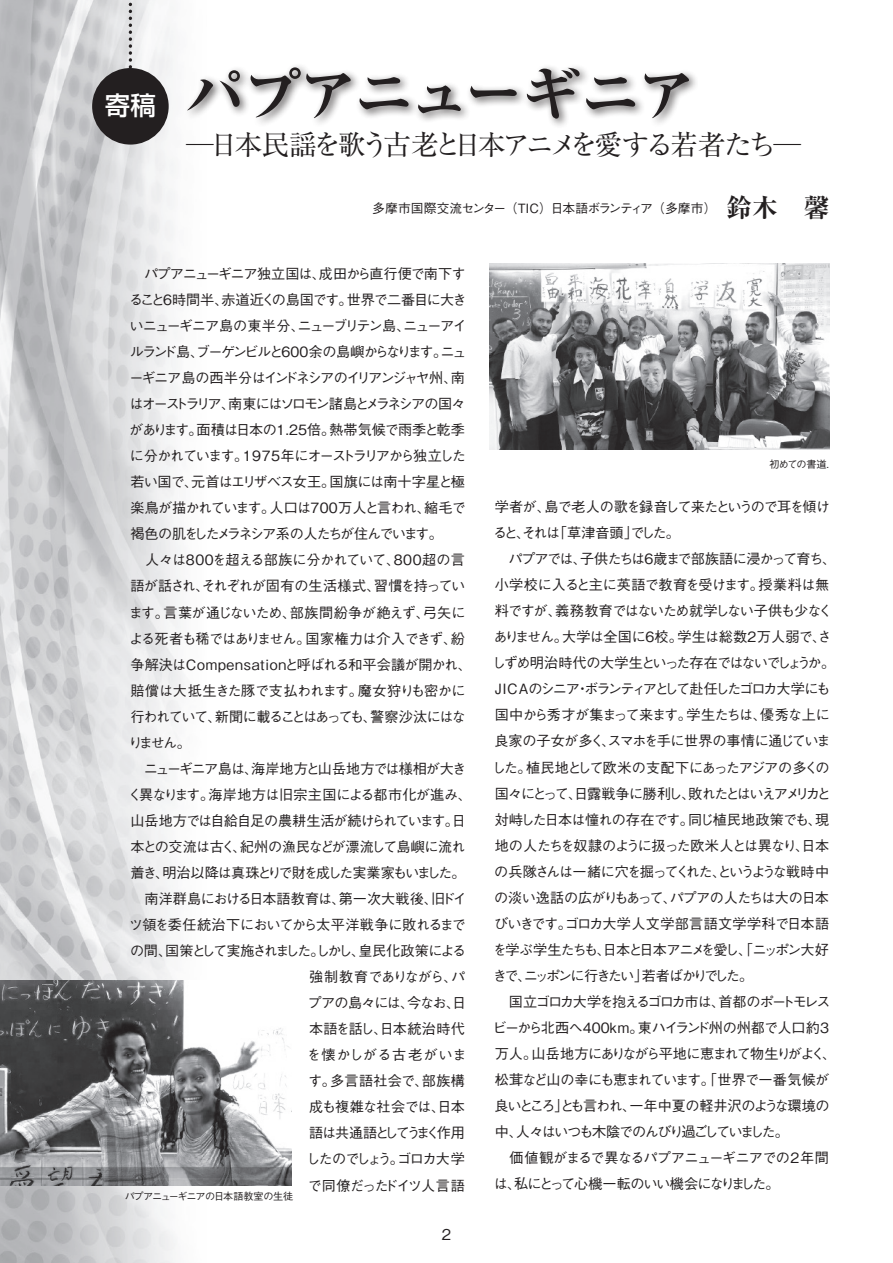
<style>
.page{position:relative;width:893px;height:1263px;background:#fff}
.page>*{position:absolute;margin:0;border:0;box-sizing:border-box;transform-origin:0 0}
.t1{font:700 expanded 59.55px "Ryumin Pro";letter-spacing:-.055em;color:#231f20}
.t2{font:27.6px "Ryumin Pro";letter-spacing:-.115em;color:#231f20}
.t3{font:500 25.5px "Shin Go Pro";color:#fff}
.t4{font:500 14.85px "Gothic BBB Pro";color:#231f20}
.t5{font:500 14.1px/26.1px "Gothic BBB Pro";letter-spacing:-.07em;color:#231f20}
.t6{font:500 14.1px "Gothic BBB Pro";letter-spacing:-.115em;color:#231f20}
.t7{font:500 14.1px "Gothic BBB Pro";letter-spacing:-.03em;color:#231f20}
.t8{font:500 14.1px "Gothic BBB Pro";letter-spacing:-.04em;color:#231f20}
.t9{font:500 14.1px "Gothic BBB Pro";letter-spacing:-.05em;color:#231f20}
.t10{font:500 14.1px "Gothic BBB Pro";letter-spacing:.01em;color:#231f20}
.t11{font:500 14.1px "Gothic BBB Pro";letter-spacing:-.12em;color:#231f20}
.t12{font:500 14.1px "Gothic BBB Pro";letter-spacing:-.145em;color:#231f20}
.t13{font:500 14.1px "Gothic BBB Pro";letter-spacing:-.095em;color:#231f20}
.t14{font:500 14.1px "Gothic BBB Pro";letter-spacing:-.135em;color:#231f20}
.t15{font:500 14.1px "Gothic BBB Pro";letter-spacing:-.025em;color:#231f20}
.t16{font:500 14.1px "Gothic BBB Pro";letter-spacing:-.1em;color:#231f20}
.t17{font:500 14.1px "Gothic BBB Pro";letter-spacing:-.125em;color:#231f20}
.t18{font:500 14.1px "Gothic BBB Pro";letter-spacing:.005em;color:#231f20}
.t19{font:500 14.1px "Gothic BBB Pro";letter-spacing:-.13em;color:#231f20}
.t20{font:500 14.1px "Gothic BBB Pro";letter-spacing:-.045em;color:#231f20}
.t21{font:500 14.1px "Gothic BBB Pro";letter-spacing:-.16em;color:#231f20}
.t22{font:500 14.1px "Gothic BBB Pro";letter-spacing:-.105em;color:#231f20}
.t23{font:500 14.1px "Gothic BBB Pro";letter-spacing:-.09em;color:#231f20}
.t24{font:500 14.1px "Gothic BBB Pro";letter-spacing:.025em;color:#231f20}
.t25{font:500 14.1px "Gothic BBB Pro";letter-spacing:.02em;color:#231f20}
.t26{font:500 14.1px "Gothic BBB Pro";letter-spacing:.035em;color:#231f20}
.t27{font:500 12.75px "Gothic BBB Pro";letter-spacing:-.015em;color:#231f20}
.t28{font:500 10.05px "Gothic BBB Pro";letter-spacing:-.075em;color:#231f20}
.s1{font-family:"Ryumin Pro";font-weight:700;font-stretch:expanded;font-size:25.5px}
</style>
<div class="page">
<img style="left:0;top:0;width:206px;height:1263px">
<div style="left:182px;top:61px;width:516px;height:68px;background:#231f20;opacity:.75"></div>
<svg style="left:129px;top:0;width:3px;height:68px"></svg>
<div style="left:92px;top:68px;width:77px;height:77px;background:#231f20;border-radius:50%"></div>
<img style="left:489px;top:264px;width:340px;height:185px">
<img style="left:0;top:981px;width:292px;height:204px">
<h3 class="t3" style="left:105px;top:85px;width:53px">寄稿</h3>
<h1 class="t1" style="left:186px;top:47px;width:512px">パプアニューギニア</h1>
<h2 class="t2" style="left:186px;top:123px;width:616px">─日本民謡を歌う古老と日本アニメを愛する若者たち─</h2>
<p class="t27" style="left:372px;top:198px;width:458px">多摩市国際交流センター（TIC）日本語ボランティア（多摩市） <span class="s1">鈴木　馨</span></p>
<p class="t5" style="left:130px;top:259px;width:337px">　パプアニューギニア独立国は、成田から直行便で南下す</p>
<p class="t5" style="left:129px;top:285px;width:339px">ること6時間半、赤道近くの島国です。世界で二番目に大き</p>
<p class="t6" style="left:130px;top:314px;width:339px">いニューギニア島の東半分、ニューブリテン島、ニューアイ</p>
<p class="t11" style="left:130px;top:340px;width:338px">ルランド島、ブーゲンビルと600余の島嶼からなります。ニュ</p>
<p class="t6" style="left:129px;top:366px;width:337px">ーギニア島の西半分はインドネシアのイリアンジャヤ州、南</p>
<p class="t12" style="left:129px;top:392px;width:338px">はオーストラリア、南東にはソロモン諸島とメラネシアの国々</p>
<p class="t5" style="left:129px;top:415px;width:337px">があります。面積は日本の1.25倍。熱帯気候で雨季と乾季</p>
<p class="t13" style="left:130px;top:445px;width:338px">に分かれています。1975年にオーストラリアから独立した</p>
<p class="t5" style="left:130px;top:467px;width:336px">若い国で、元首はエリザベス女王。国旗には南十字星と極</p>
<p class="t5" style="left:130px;top:493px;width:337px">楽鳥が描かれています。人口は700万人と言われ、縮毛で</p>
<p class="t19" style="left:130px;top:523px;width:314px">褐色の肌をしたメラネシア系の人たちが住んでいます。</p>
<p class="t15" style="left:130px;top:549px;width:336px">　人々は800を超える部族に分かれていて、800超の言</p>
<p class="t5" style="left:130px;top:571px;width:336px">語が話され、それぞれが固有の生活様式、習慣を持ってい</p>
<p class="t8" style="left:129px;top:601px;width:338px">ます。言葉が通じないため、部族間紛争が絶えず、弓矢に</p>
<p class="t5" style="left:129px;top:623px;width:337px">よる死者も稀ではありません。国家権力は介入できず、紛</p>
<p class="t10" style="left:130px;top:653px;width:343px">争解決はCompensationと呼ばれる和平会議が開かれ、</p>
<p class="t7" style="left:130px;top:679px;width:337px">賠償は大抵生きた豚で支払われます。魔女狩りも密かに</p>
<p class="t16" style="left:130px;top:705px;width:337px">行われていて、新聞に載ることはあっても、警察沙汰にはな</p>
<p class="t5" style="left:128px;top:728px;width:64px">りません。</p>
<p class="t5" style="left:130px;top:754px;width:337px">　ニューギニア島は、海岸地方と山岳地方では様相が大き</p>
<p class="t7" style="left:128px;top:783px;width:346px">く異なります。海岸地方は旧宗主国による都市化が進み、</p>
<p class="t5" style="left:130px;top:806px;width:337px">山岳地方では自給自足の農耕生活が続けられています。日</p>
<p class="t9" style="left:130px;top:835px;width:337px">本との交流は古く、紀州の漁民などが漂流して島嶼に流れ</p>
<p class="t17" style="left:130px;top:861px;width:337px">着き、明治以降は真珠とりで財を成した実業家もいました。</p>
<p class="t18" style="left:130px;top:887px;width:338px">　南洋群島における日本語教育は、第一次大戦後、旧ドイ</p>
<p class="t20" style="left:129px;top:913px;width:338px">ツ領を委任統治下においてから太平洋戦争に敗れるまで</p>
<p class="t14" style="left:130px;top:939px;width:338px">の間、国策として実施されました。しかし、皇民化政策による</p>
<p class="t23" style="left:309px;top:965px;width:158px">強制教育でありながら、パ</p>
<p class="t5" style="left:308px;top:988px;width:160px">プアの島々には、今なお、日</p>
<p class="t24" style="left:309px;top:1017px;width:157px">本語を話し、日本統治時代</p>
<p class="t26" style="left:307px;top:1044px;width:161px">を懐かしがる古老がいま</p>
<p class="t25" style="left:308px;top:1070px;width:158px">す。多言語社会で、部族構</p>
<p class="t9" style="left:309px;top:1096px;width:157px">成も複雑な社会では、日本</p>
<p class="t21" style="left:309px;top:1122px;width:157px">語は共通語としてうまく作用</p>
<p class="t22" style="left:306px;top:1148px;width:160px">したのでしょう。ゴロカ大学</p>
<p class="t8" style="left:308px;top:1174px;width:158px">で同僚だったドイツ人言語</p>
<p class="t28" style="left:125px;top:1188px;width:170px">パプアニューギニアの日本語教室の生徒</p>
<p class="t4" style="left:442px;top:1222px;width:11px">2</p>
<p class="t28" style="left:769px;top:456px;width:61px">初めての書道.</p>
<p class="t5" style="left:492px;top:492px;width:346px">学者が、島で老人の歌を録音して来たというので耳を傾けると、それは「草津音頭」でした。<br>　パプアでは、子供たちは6歳まで部族語に浸かって育ち、小学校に入ると主に英語で教育を受けます。授業料は無料ですが、義務教育ではないため就学しない子供も少なくありません。大学は全国に6校。学生は総数2万人弱で、さしずめ明治時代の大学生といった存在ではないでしょうか。<br>J I CAのシニア・ボランティアとして赴任したゴロカ大学にも国中から秀才が集まって来ます。学生たちは、優秀な上に良家の子女が多く、スマホを手に世界の事情に通じていました。植民地として欧米の支配下にあったアジアの多くの国々にとって、日露戦争に勝利し、敗れたとはいえアメリカと対峙した日本は憧れの存在です。同じ植民地政策でも、現地の人たちを奴隷のように扱った欧米人とは異なり、日本の兵隊さんは一緒に穴を掘ってくれた、というような戦時中の淡い逸話の広がりもあって、パプアの人たちは大の日本びいきです。ゴロカ大学人文学部言語文学学科で日本語を学ぶ学生たちも、日本と日本アニメを愛し、「ニッポン大好きで、ニッポンに行きたい」若者ばかりでした。<br>　国立ゴロカ大学を抱えるゴロカ市は、首都のポートモレスビーから北西へ400km。東ハイランド州の州都で人口約3万人。山岳地方にありながら平地に恵まれて物生りがよく、松茸など山の幸にも恵まれています。「世界で一番気候が良いところ」とも言われ、一年中夏の軽井沢のような環境の中、人々はいつも木陰でのんびり過ごしていました。<br>　価値観がまるで異なるパプアニューギニアでの2年間は、私にとって心機一転のいい機会になりました。</p>
</div>
